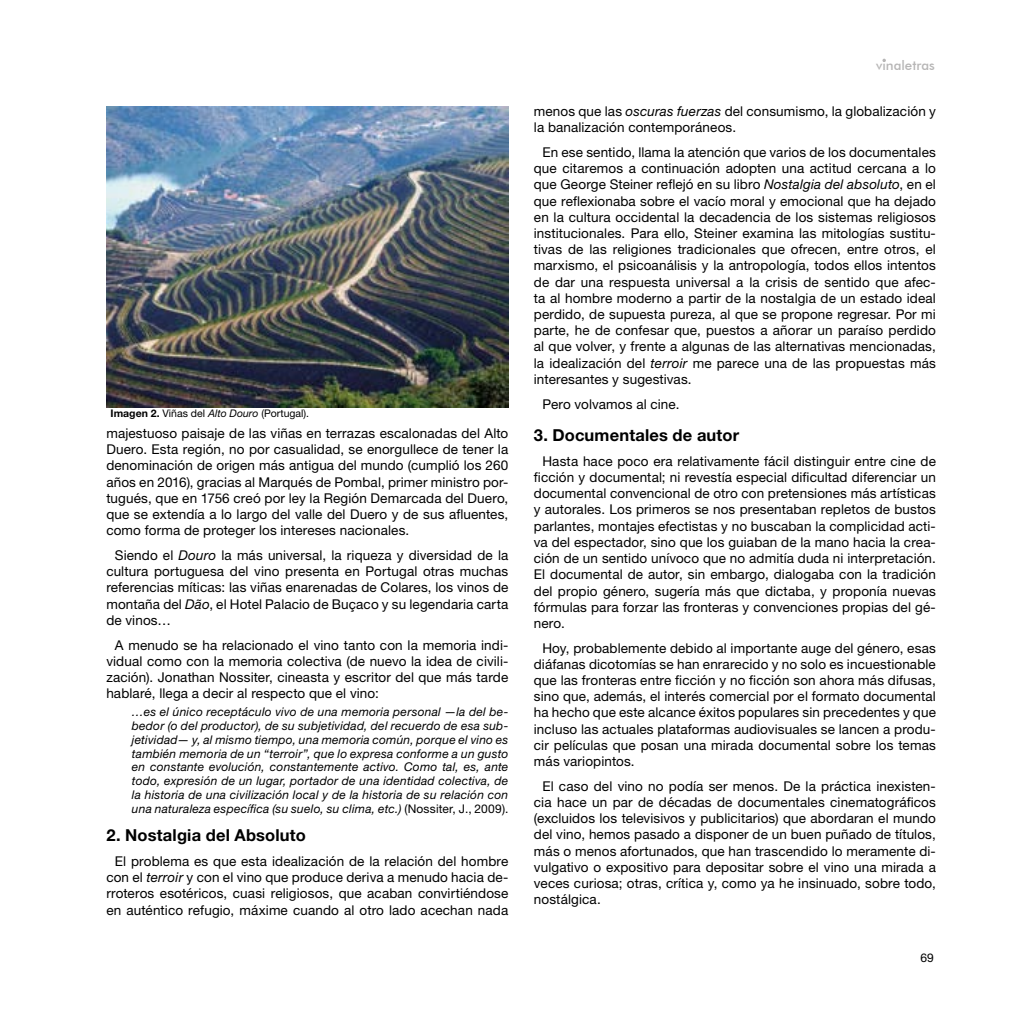
<style>
.page{position:relative;width:1021px;height:1021px;background:#fff}
.page>*{position:absolute;margin:0;border:0;box-sizing:border-box;transform-origin:0 0}
.TITULO_2{font:700 16.5px "Helvetica Neue LT Std";letter-spacing:.01em;color:#000}
.CUERPO{font:13.5px/16.2px "Helvetica Neue LT Std";letter-spacing:.01em;color:#000;text-align:justify}
.t1{font:500 13.35px "Futura BT";color:#b7b6b6}
.CITAS{font:italic 12px/13.8px "Helvetica Neue LT Std";letter-spacing:.02em;color:#000;text-align:justify}
.t2{font:12px "Helvetica Neue LT Std";color:#000}
.PIE_DE_FOTO{font:10.5px "Helvetica Neue LT Std";color:#000}
.s1{font-weight:700}
.s2{font-style:italic}
.s3{font-style:normal}
</style>
<div class="page">
<img style="left:106px;top:106px;width:402px;height:302px">
<p class="PIE_DE_FOTO" style="left:111px;top:407px;width:200px"><span class="s1">Imagen 2.</span> Viñas del <span class="s2">Alto Douro</span> (Portugal).</p>
<p class="CUERPO" style="left:106px;top:425px;width:403px">majestuoso paisaje de las viñas en terrazas escalonadas del Alto Duero. Esta región, no por casualidad, se enorgullece de tener la denominación de origen más antigua del mundo (cumplió los 260 años en 2016), gracias al Marqués de Pombal, primer ministro por&shy;tugués, que en 1756 creó por ley la Región Demarcada del Duero, que se extendía a lo largo del valle del Duero y de sus afluentes, como forma de proteger los intereses nacionales.</p>
<p class="CUERPO" style="left:106px;top:547px;width:403px;text-indent:9px">Siendo el <span class="s2">Douro</span> la más universal, la riqueza y diversidad de la cultura portuguesa del vino presenta en Portugal otras muchas referencias míticas: las viñas enarenadas de Colares, los vinos de montaña del <span class="s2">Dão</span>, el Hotel Palacio de Buçaco y su legendaria carta de vinos…</p>
<p class="CUERPO" style="left:106px;top:636px;width:403px;text-indent:9px">A menudo se ha relacionado el vino tanto con la memoria indi&shy;vidual como con la memoria colectiva (de nuevo la idea de civili&shy;zación). Jonathan Nossiter, cineasta y escritor del que más tarde hablaré, llega a decir al respecto que el vino:</p>
<p class="CITAS" style="left:132px;top:705px;width:378px">…es el único receptáculo vivo de una memoria personal —la del be&shy;bedor (o del productor), de su subjetividad, del recuerdo de esa sub&shy;jetividad— y, al mismo tiempo, una memoria común, porque el vino es también memoria de un “terroir”, que lo expresa conforme a un gusto en constante evolución, constantemente activo. Como tal, es, ante todo, expresión de un lugar, portador de una identidad colectiva, de la historia de una civilización local y de la historia de su relación con una naturaleza específica (su suelo, su clima, etc.) <span class="s3">(Nossiter, J., 2009).</span></p>
<p class="TITULO_2" style="left:106px;top:825px;width:201px">2. Nostalgia del Absoluto</p>
<p class="CUERPO" style="left:106px;top:852px;width:403px;text-indent:9px">El problema es que esta idealización de la relación del hombre con el <span class="s2">terroir</span> y con el vino que produce deriva a menudo hacia de&shy;rroteros esotéricos, cuasi religiosos, que acaban convirtiéndose en auténtico refugio, máxime cuando al otro lado acechan nada</p>
<p class="t1" style="left:876px;top:57px;width:60px">vinaletras</p>
<p class="CUERPO" style="left:534px;top:103px;width:403px">menos que las <span class="s2">oscuras fuerzas</span> del consumismo, la globalización y la banalización contemporáneos.</p>
<p class="CUERPO" style="left:534px;top:144px;width:403px;text-indent:9px">En ese sentido, llama la atención que varios de los documentales que citaremos a continuación adopten una actitud cercana a lo que George Steiner reflejó en su libro <span class="s2">Nostalgia del absoluto</span>, en el que reflexionaba sobre el vacío moral y emocional que ha dejado en la cultura occidental la decadencia de los sistemas religiosos institucionales. Para ello, Steiner examina las mitologías sustitu&shy;tivas de las religiones tradicionales que ofrecen, entre otros, el marxismo, el psicoanálisis y la antropología, todos ellos intentos de dar una respuesta universal a la crisis de sentido que afec&shy;ta al hombre moderno a partir de la nostalgia de un estado ideal perdido, de supuesta pureza, al que se propone regresar. Por mi parte, he de confesar que, puestos a añorar un paraíso perdido al que volver, y frente a algunas de las alternativas mencionadas, la idealización del <span class="s2">terroir</span> me parece una de las propuestas más interesantes y sugestivas.</p>
<p class="CUERPO" style="left:542px;top:395px;width:139px">Pero volvamos al cine.</p>
<p class="TITULO_2" style="left:534px;top:425px;width:207px">3. Documentales de autor</p>
<p class="CUERPO" style="left:534px;top:453px;width:403px;text-indent:9px">Hasta hace poco era relativamente fácil distinguir entre cine de ficción y documental; ni revestía especial dificultad diferenciar un documental convencional de otro con pretensiones más artísticas y autorales. Los primeros se nos presentaban repletos de bustos parlantes, montajes efectistas y no buscaban la complicidad acti&shy;va del espectador, sino que los guiaban de la mano hacia la crea&shy;ción de un sentido unívoco que no admitía duda ni interpretación.<br>El documental de autor, sin embargo, dialogaba con la tradición del propio género, sugería más que dictaba, y proponía nuevas fórmulas para forzar las fronteras y convenciones propias del gé&shy;nero.</p>
<p class="CUERPO" style="left:534px;top:639px;width:403px;text-indent:9px">Hoy, probablemente debido al importante auge del género, esas diáfanas dicotomías se han enrarecido y no solo es incuestionable que las fronteras entre ficción y no ficción son ahora más difusas, sino que, además, el interés comercial por el formato documental ha hecho que este alcance éxitos populares sin precedentes y que incluso las actuales plataformas audiovisuales se lancen a produ&shy;cir películas que posan una mirada documental sobre los temas más variopintos.</p>
<p class="CUERPO" style="left:534px;top:777px;width:403px;text-indent:9px">El caso del vino no podía ser menos. De la práctica inexisten&shy;cia hace un par de décadas de documentales cinematográficos (excluidos los televisivos y publicitarios) que abordaran el mundo del vino, hemos pasado a disponer de un buen puñado de títulos, más o menos afortunados, que han trascendido lo meramente di&shy;vulgativo o expositivo para depositar sobre el vino una mirada a veces curiosa; otras, crítica y, como ya he insinuado, sobre todo, nostálgica.</p>
<p class="t2" style="left:920px;top:950px;width:15px">69</p>
</div>
